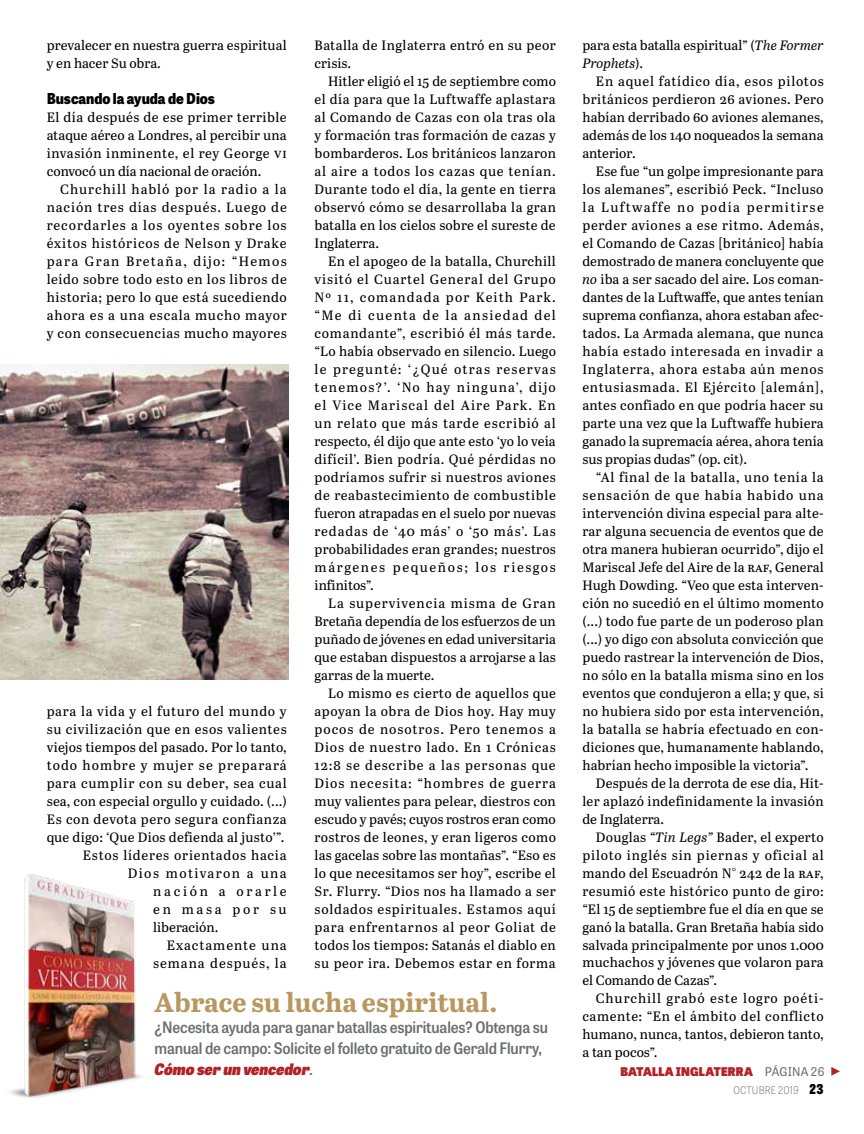
<style>
.page{position:relative;width:864px;height:1134px;background:#fff}
.page>*{position:absolute;margin:0;border:0;box-sizing:border-box;transform-origin:0 0}
.t1{font:700 27px "Abril Text";color:#b8985e}
.t2{font:600 15.75px/21px "Tablet Gothic Narrow";letter-spacing:-.01em;color:#6d6e70}
.t3{font:800 15px "Tablet Gothic Narrow";color:#000}
.t4{font:13.5px/18px "Abril Text";letter-spacing:.025em;color:#000;text-align:justify}
.t5{font:800 12px "Tablet Gothic";letter-spacing:.015em;color:#b22125}
.t6{font:100 10.5px "Tablet Gothic Narrow";letter-spacing:.02em;color:#6d6e70}
.s1{font-weight:800;font-style:italic;color:#b22125}
.s2{font-style:italic}
.s3{font-weight:400;color:#6d6e70}
.s4{font-weight:800;font-size:13.5px;color:#000}
</style>
<div class="page">
<img style="left:0;top:364px;width:288px;height:316px">
<img style="left:9px;top:874px;width:133px;height:224px">
<p class="t4" style="left:47px;top:35px;width:242px">prevalecer en nuestra guerra espiritual y en hacer Su obra.</p>
<p class="t3" style="left:47px;top:87px;width:170px">Buscando la ayuda de Dios</p>
<p class="t4" style="left:47px;top:107px;width:242px">El día después de ese primer terrible ataque aéreo a Londres, al percibir una invasión inminente, el rey George vi convocó un día nacional de oración.</p>
<p class="t4" style="left:47px;top:179px;width:242px;text-indent:14px">Churchill habló por la radio a la nación tres días después. Luego de recordarles a los oyentes sobre los éxitos históricos de Nelson y Drake para Gran Bretaña, dijo: “Hemos leído sobre todo esto en los libros de historia; pero lo que está sucediendo ahora es a una escala mucho mayor y con consecuencias mucho mayores</p>
<p class="t4" style="left:47px;top:701px;width:241px">para la vida y el futuro del mundo y</p>
<p class="t4" style="left:47px;top:719px;width:241px">su civilización que en esos valientes</p>
<p class="t4" style="left:47px;top:737px;width:242px">viejos tiempos del pasado. Por lo tanto,</p>
<p class="t4" style="left:47px;top:755px;width:242px">todo hombre y mujer se preparará</p>
<p class="t4" style="left:47px;top:773px;width:242px">para cumplir con su deber, sea cual</p>
<p class="t4" style="left:47px;top:791px;width:242px">sea, con especial orgullo y cuidado. (...)</p>
<p class="t4" style="left:47px;top:809px;width:242px">Es con devota pero segura confianza</p>
<p class="t4" style="left:47px;top:827px;width:239px">que digo: ‘Que Dios defienda al justo’”.</p>
<p class="t4" style="left:83px;top:845px;width:205px">Estos líderes orientados hacia</p>
<p class="t4" style="left:128px;top:863px;width:161px">Dios motivaron a una</p>
<p class="t4" style="left:153px;top:881px;width:135px">nación a orarle</p>
<p class="t4" style="left:153px;top:899px;width:135px">en masa por su</p>
<p class="t4" style="left:153px;top:917px;width:67px">liberación.</p>
<p class="t4" style="left:167px;top:935px;width:122px">Exactamente una</p>
<p class="t4" style="left:153px;top:953px;width:135px">semana después, la</p>
<p class="t4" style="left:315px;top:35px;width:243px">Batalla de Inglaterra entró en su peor crisis.</p>
<p class="t4" style="left:315px;top:71px;width:243px;text-indent:14px">Hitler eligió el 15 de septiembre como el día para que la Luftwaffe aplastara al Comando de Cazas con ola tras ola y formación tras formación de cazas y bombarderos. Los británicos lanzaron al aire a todos los cazas que tenían.<br>Durante todo el día, la gente en tierra observó cómo se desarrollaba la gran batalla en los cielos sobre el sureste de Inglaterra.</p>
<p class="t4" style="left:315px;top:251px;width:243px;text-indent:14px">En el apogeo de la batalla, Churchill visitó el Cuartel General del Grupo Nº 11, comandada por Keith Park. “Me di cuenta de la ansiedad del comandante”, escribió él más tarde. “Lo había observado en silencio. Luego le pregunté: ‘¿Qué otras reservas tenemos?’. ‘No hay ninguna’, dijo el Vice Mariscal del Aire Park. En un relato que más tarde escribió al respecto, él dijo que ante esto ‘yo lo veía difícil’. Bien podría. Qué pérdidas no podríamos sufrir si nuestros aviones de reabastecimiento de combustible fueron atrapadas en el suelo por nuevas redadas de ‘40 más’ o ‘50 más’. Las probabilidades eran grandes; nuestros márgenes pequeños; los riesgos infinitos”.</p>
<p class="t4" style="left:315px;top:593px;width:243px;text-indent:14px">La supervivencia misma de Gran Bretaña dependía de los esfuerzos de un puñado de jóvenes en edad universitaria que estaban dispuestos a arrojarse a las garras de la muerte.</p>
<p class="t4" style="left:315px;top:683px;width:243px;text-indent:14px">Lo mismo es cierto de aquellos que apoyan la obra de Dios hoy. Hay muy pocos de nosotros. Pero tenemos a Dios de nuestro lado. En 1 Crónicas 12:8 se describe a las personas que Dios necesita: “hombres de guerra muy valientes para pelear, diestros con escudo y pavés; cuyos rostros eran como rostros de leones, y eran ligeros como las gacelas sobre las montañas”. “Eso es lo que necesitamos ser hoy”, escribe el Sr. Flurry. “Dios nos ha llamado a ser soldados espirituales. Estamos aquí para enfrentarnos al peor Goliat de todos los tiempos: Satanás el diablo en su peor ira. Debemos estar en forma</p>
<h1 class="t1" style="left:155px;top:982px;width:344px">Abrace su lucha espiritual.</h1>
<p class="t2" style="left:155px;top:1016px;width:395px">¿Necesita ayuda para ganar batallas espirituales? Obtenga su manual de campo: Solicite el folleto gratuito de Gerald Flurry,<br><span class="s1">Cómo ser un vencedor</span><span class="s2">.</span></p>
<p class="t4" style="left:582px;top:35px;width:243px">para esta batalla espiritual” (<span class="s2">The Former<br>Prophets</span>).</p>
<p class="t4" style="left:582px;top:71px;width:243px;text-indent:14px">En aquel fatídico día, esos pilotos británicos perdieron 26 aviones. Pero habían derribado 60 aviones alemanes, además de los 140 noqueados la semana anterior.</p>
<p class="t4" style="left:582px;top:161px;width:243px;text-indent:14px">Ese fue “un golpe impresionante para los alemanes”, escribió Peck. “Incluso la Luftwaffe no podía permitirse perder aviones a ese ritmo. Además, el Comando de Cazas [británico] había demostrado de manera concluyente que <span class="s2">no</span> iba a ser sacado del aire. Los coman&shy;dantes de la Luftwaffe, que antes tenían suprema confianza, ahora estaban afec&shy;tados. La Armada alemana, que nunca había estado interesada en invadir a Inglaterra, ahora estaba aún menos entusiasmada. El Ejército [alemán], antes confiado en que podría hacer su parte una vez que la Luftwaffe hubiera ganado la supremacía aérea, ahora tenía sus propias dudas” (op. cit).</p>
<p class="t4" style="left:582px;top:467px;width:243px;text-indent:14px">“Al final de la batalla, uno tenía la sensación de que había habido una intervención divina especial para alte&shy;rar alguna secuencia de eventos que de otra manera hubieran ocurrido”, dijo el Mariscal Jefe del Aire de la raf, General Hugh Dowding. “Veo que esta interven&shy;ción no sucedió en el último momento (...) todo fue parte de un poderoso plan (...) yo digo con absoluta convicción que puedo rastrear la intervención de Dios, no sólo en la batalla misma sino en los eventos que condujeron a ella; y que, si no hubiera sido por esta intervención, la batalla se habría efectuado en con&shy;diciones que, humanamente hablando, habrían hecho imposible la victoria”.</p>
<p class="t4" style="left:582px;top:773px;width:243px;text-indent:14px">Después de la derrota de ese día, Hit&shy;ler aplazó indefinidamente la invasión de Inglaterra.</p>
<p class="t4" style="left:582px;top:827px;width:243px;text-indent:14px">Douglas <span class="s2">“Tin Legs”</span> Bader, el experto piloto inglés sin piernas y oficial al mando del Escuadrón N° 242 de la raf, resumió este histórico punto de giro: “El 15 de septiembre fue el día en que se ganó la batalla. Gran Bretaña había sido salvada principalmente por unos 1.000 muchachos y jóvenes que volaron para el Comando de Cazas”.</p>
<p class="t4" style="left:582px;top:989px;width:243px;text-indent:14px">Churchill grabó este logro poéti&shy;camente: “En el ámbito del conflicto humano, nunca, tantos, debieron tanto, a tan pocos”.</p>
<p class="t5" style="left:620px;top:1062px;width:222px">BATALLA INGLATERRA <span class="s3">PÁGINA 26</span> ◆</p>
<p class="t6" style="left:733px;top:1083px;width:92px">OCTUBRE 2019 <span class="s4">23</span></p>
</div>
